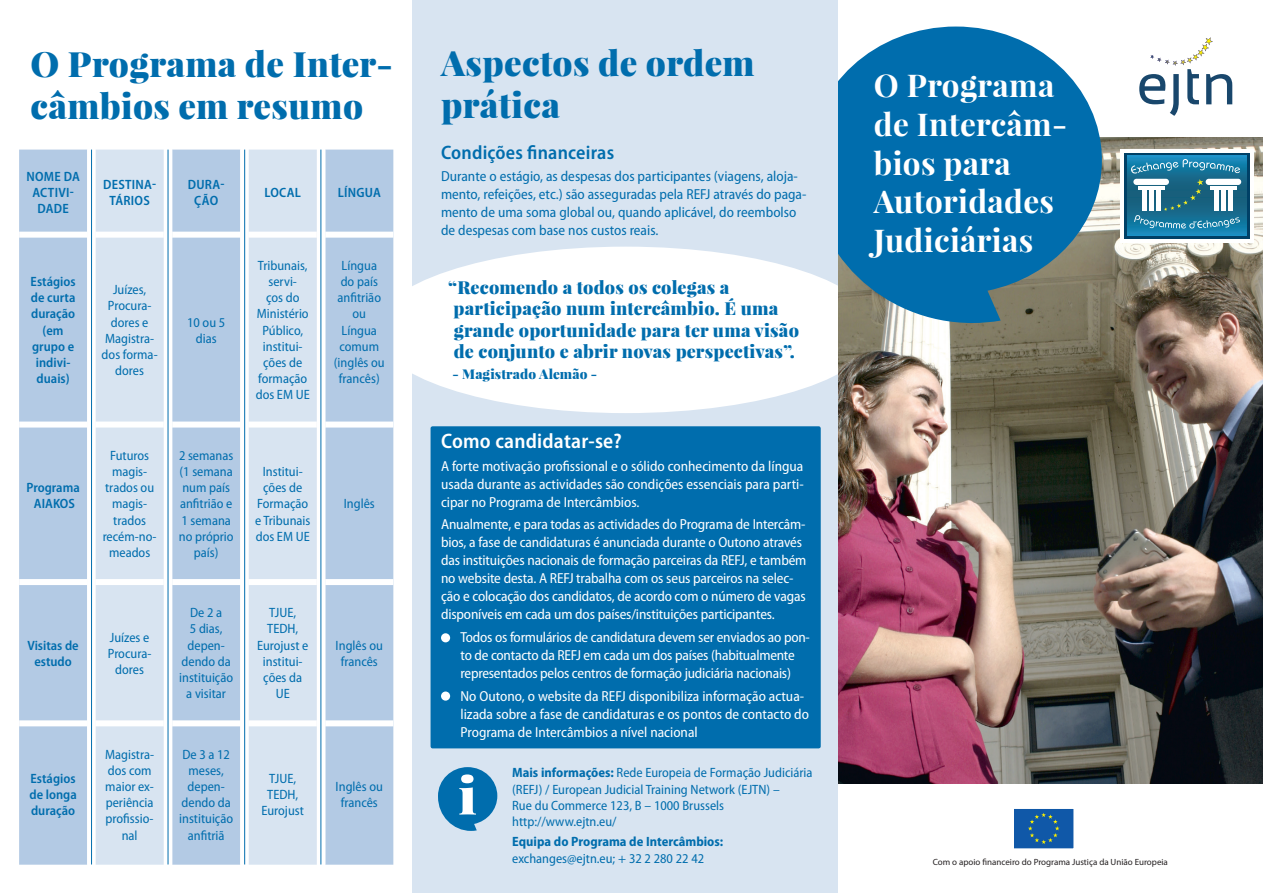
<style>
.page{position:relative;width:1263px;height:893px;background:#fff}
.page>*{position:absolute;margin:0;border:0;box-sizing:border-box;transform-origin:0 0}
.t1{font:900 34.95px/42px "Playfair Display";letter-spacing:.01em;color:#006dad}
.t2{font:700 31.5px/38.8px "Playfair Display";letter-spacing:.01em;color:#fff}
.t3{font:600 semi-condensed 21px "Myriad Pro";letter-spacing:.01em;color:#fff}
.t4{font:600 semi-condensed 19.5px "Myriad Pro";letter-spacing:.01em;color:#006dad}
.t5{font:900 18px/21.6px "Playfair Display";letter-spacing:.01em;color:#006dad}
.t6{font:semi-condensed 14.55px/18px "Myriad Pro";letter-spacing:-.01em;color:#fff}
.t7{font:semi-condensed 14.55px/18px "Myriad Pro";color:#006dad}
.t8{font:semi-condensed 13.5px/16.2px "Myriad Pro";color:#006dad;text-align:center}
.t9{font:600 semi-condensed 13.5px/16.2px "Myriad Pro";color:#006dad;text-align:center}
.t10{font:700 semi-condensed 13.5px "Myriad Pro";color:#006dad}
.t11{font:600 semi-condensed 13.5px/16.2px "Myriad Pro";letter-spacing:.02em;color:#006dad;text-align:center}
.t12{font:900 13.5px "Playfair Display";letter-spacing:.01em;color:#006dad}
.t13{font:9px "Myriad Pro";color:#231f20}
.s1{font-weight:700}
</style>
<div class="page">
<img style="left:838px;top:137px;width:425px;height:646px">
<svg style="left:838px;top:27px;width:264px;height:296px;fill:#006dad"></svg>
<div style="left:412px;top:0;width:426px;height:893px;background:#d8e4f1"></div>
<svg style="left:412px;top:247px;width:426px;height:166px;fill:#fff"></svg>
<div style="left:431px;top:426px;width:390px;height:322px;background:#006dad;border-radius:2px"></div>
<svg style="left:1139px;top:37px;width:93px;height:79px"></svg>
<div style="left:1013px;top:808px;width:61px;height:41px;background:#1058a8;border:1px solid #fff"></div>
<svg style="left:1028px;top:813px;width:31px;height:31px"></svg>
<svg style="left:438px;top:767px;width:59px;height:64px"></svg>
<div style="left:19px;top:150px;width:374px;height:715px;background:#b3cae4"></div>
<svg style="left:87px;top:150px;width:238px;height:715px"></svg>
<svg style="left:96px;top:150px;width:221px;height:715px;fill:#d8e4f1"></svg>
<div style="left:19px;top:232px;width:68px;height:6px;background:#fff"></div>
<div style="left:87px;top:232px;width:9px;height:6px;background:#fff"></div>
<div style="left:96px;top:232px;width:68px;height:6px;background:#fff"></div>
<svg style="left:164px;top:232px;width:8px;height:6px"></svg>
<div style="left:172px;top:232px;width:68px;height:6px;background:#fff"></div>
<svg style="left:240px;top:232px;width:9px;height:6px"></svg>
<div style="left:249px;top:232px;width:68px;height:6px;background:#fff"></div>
<svg style="left:317px;top:232px;width:8px;height:6px"></svg>
<div style="left:325px;top:232px;width:68px;height:6px;background:#fff"></div>
<div style="left:19px;top:422px;width:68px;height:6px;background:#fff"></div>
<div style="left:87px;top:422px;width:9px;height:6px;background:#fff"></div>
<div style="left:96px;top:422px;width:68px;height:6px;background:#fff"></div>
<svg style="left:164px;top:422px;width:8px;height:6px"></svg>
<div style="left:172px;top:422px;width:68px;height:6px;background:#fff"></div>
<svg style="left:240px;top:422px;width:9px;height:6px"></svg>
<div style="left:249px;top:422px;width:68px;height:6px;background:#fff"></div>
<svg style="left:317px;top:422px;width:8px;height:6px"></svg>
<div style="left:325px;top:422px;width:68px;height:6px;background:#fff"></div>
<div style="left:19px;top:579px;width:68px;height:6px;background:#fff"></div>
<div style="left:87px;top:579px;width:9px;height:6px;background:#fff"></div>
<div style="left:96px;top:579px;width:68px;height:6px;background:#fff"></div>
<svg style="left:164px;top:579px;width:8px;height:6px"></svg>
<div style="left:172px;top:579px;width:68px;height:6px;background:#fff"></div>
<svg style="left:240px;top:579px;width:9px;height:6px"></svg>
<div style="left:249px;top:579px;width:68px;height:6px;background:#fff"></div>
<svg style="left:317px;top:579px;width:8px;height:6px"></svg>
<div style="left:325px;top:579px;width:68px;height:6px;background:#fff"></div>
<div style="left:19px;top:720px;width:68px;height:6px;background:#fff"></div>
<div style="left:87px;top:720px;width:9px;height:6px;background:#fff"></div>
<div style="left:96px;top:720px;width:68px;height:6px;background:#fff"></div>
<svg style="left:164px;top:720px;width:8px;height:6px"></svg>
<div style="left:172px;top:720px;width:68px;height:6px;background:#fff"></div>
<svg style="left:240px;top:720px;width:9px;height:6px"></svg>
<div style="left:249px;top:720px;width:68px;height:6px;background:#fff"></div>
<svg style="left:317px;top:720px;width:8px;height:6px"></svg>
<div style="left:325px;top:720px;width:68px;height:6px;background:#fff"></div>
<hr style="left:91px;top:150px;width:1px;height:714px;background:#006dad">
<hr style="left:168px;top:150px;width:1px;height:714px;background:#006dad">
<hr style="left:244px;top:150px;width:1px;height:714px;background:#006dad">
<hr style="left:320px;top:150px;width:1px;height:714px;background:#006dad">
<svg style="left:1120px;top:149px;width:134px;height:93px"></svg>
<svg style="left:1125px;top:153px;width:125px;height:85px"></svg>
<img style="left:1128px;top:156px;width:119px;height:79px">
<svg style="left:1130px;top:159px;width:110px;height:70px"></svg>
<div style="left:441px;top:633px;width:9px;height:9px;background:#fff;border-radius:50%"></div>
<div style="left:441px;top:691px;width:9px;height:10px;background:#fff;border-radius:50%"></div>
<h1 class="t1" style="left:30px;top:42px;width:360px">O Programa de Inter&shy;câmbios em resumo</h1>
<p class="t11" style="left:26px;top:169px;width:55px">NOME DA<br>ACTIVI-<br>DADE</p>
<p class="t11" style="left:103px;top:177px;width:55px">DESTINA-<br>TÁRIOS</p>
<p class="t9" style="left:188px;top:177px;width:38px">DURA-<br>ÇÃO</p>
<p class="t9" style="left:265px;top:185px;width:38px">LOCAL</p>
<p class="t9" style="left:338px;top:185px;width:45px">LÍNGUA</p>
<p class="t9" style="left:31px;top:274px;width:47px">Estágios de curta duração (em grupo e indivi&shy;duais)</p>
<p class="t8" style="left:102px;top:282px;width:58px">Juízes,<br>Procura&shy;dores e<br>Magistra&shy;dos forma&shy;dores</p>
<p class="t8" style="left:187px;top:314px;width:40px">10 ou 5 dias</p>
<p class="t9" style="left:27px;top:480px;width:55px">Programa<br>AIAKOS</p>
<p class="t8" style="left:103px;top:447px;width:55px">Futuros magis&shy;trados ou magis&shy;trados recém-no&shy;meados</p>
<p class="t8" style="left:179px;top:447px;width:56px">2 semanas (1 semana num país anfitrião e<br>1 semana no próprio país)</p>
<p class="t8" style="left:256px;top:258px;width:56px">Tribunais, servi-<br>ços do<br>Ministério<br>Público, institui&shy;ções de formação dos EM UE</p>
<p class="t8" style="left:334px;top:258px;width:52px">Língua do país anfitrião ou<br>Língua comum (inglês ou francês)</p>
<p class="t8" style="left:255px;top:464px;width:57px">Institui&shy;ções de<br>Formação e Tribunais dos EM UE</p>
<p class="t8" style="left:344px;top:496px;width:33px">Inglês</p>
<p class="t9" style="left:28px;top:637px;width:53px">Visitas de estudo</p>
<p class="t8" style="left:108px;top:629px;width:45px">Juízes e<br>Procura&shy;dores</p>
<p class="t8" style="left:179px;top:605px;width:56px">De 2 a<br>5 dias, depen&shy;dendo da instituição a visitar</p>
<p class="t8" style="left:257px;top:605px;width:53px">TJUE,<br>TEDH,<br>Eurojust e institui&shy;ções da<br>UE</p>
<p class="t8" style="left:336px;top:637px;width:49px">Inglês ou francês</p>
<p class="t9" style="left:29px;top:770px;width:49px;text-align:justify">Estágios de longa duração</p>
<p class="t8" style="left:105px;top:746px;width:51px">Magistra&shy;dos com maior ex&shy;periência profissio&shy;nal</p>
<p class="t8" style="left:179px;top:746px;width:56px">De 3 a 12 meses, depen&shy;dendo da instituição anfitriã</p>
<p class="t8" style="left:262px;top:771px;width:44px">TJUE,<br>TEDH,<br>Eurojust</p>
<p class="t8" style="left:336px;top:779px;width:49px">Inglês ou francês</p>
<h1 class="t1" style="left:441px;top:42px;width:315px">Aspectos de ordem prática</h1>
<h3 class="t4" style="left:441px;top:142px;width:175px">Condições financeiras</h3>
<p class="t7" style="left:441px;top:168px;width:367px">Durante o estágio, as despesas dos participantes (viagens, aloja&shy;mento, refeições, etc.) são asseguradas pela REFJ através do paga&shy;mento de uma soma global ou, quando aplicável, do reembolso de despesas com base nos custos reais.</p>
<p class="t5" style="left:448px;top:276px;width:352px">“Recomendo a todos os colegas a participação num intercâmbio. É uma grande oportunidade para ter uma visão de conjunto e abrir novas perspectivas”.</p>
<p class="t12" style="left:452px;top:365px;width:146px">- Magistrado Alemão -</p>
<h3 class="t3" style="left:441px;top:430px;width:182px">Como candidatar-se?</h3>
<p class="t6" style="left:441px;top:457px;width:364px;text-align:justify">A forte motivação profissional e o sólido conhecimento da língua usada durante as actividades são condições essenciais para parti&shy;cipar no Programa de Intercâmbios.</p>
<p class="t6" style="left:441px;top:515px;width:367px">Anualmente, e para todas as actividades do Programa de Intercâm&shy;bios, a fase de candidaturas é anunciada durante o Outono através das instituições nacionais de formação parceiras da REFJ, e também no website desta. A REFJ trabalha com os seus parceiros na selec&shy;ção e colocação dos candidatos, de acordo com o número de vagas disponíveis em cada um dos países/instituições participantes.</p>
<p class="t6" style="left:460px;top:629px;width:351px">Todos os formulários de candidatura devem ser enviados ao pon&shy;to de contacto da REFJ em cada um dos países (habitualmente representados pelos centros de formação judiciária nacionais)</p>
<p class="t6" style="left:460px;top:687px;width:350px">No Outono, o website da REFJ disponibiliza informação actua&shy;lizada sobre a fase de candidaturas e os pontos de contacto do<br>Programa de Intercâmbios a nível nacional</p>
<h2 class="t2" style="left:874px;top:65px;width:195px">O Programa de Intercâm&shy;bios para<br>Autoridades<br>Judiciárias</h2>
<p class="t8" style="left:512px;top:765px;width:302px;text-align:left"><span class="s1">Mais informações:</span> Rede Europeia de Formação Judiciária (REFJ) / European Judicial Training Network (EJTN) –<br>Rue du Commerce 123, B – 1000 Brussels http://www.ejtn.eu/</p>
<p class="t10" style="left:512px;top:834px;width:213px">Equipa do Programa de Intercâmbios:</p>
<p class="t8" style="left:512px;top:850px;width:194px">exchanges@ejtn.eu; + 32 2 280 22 42</p>
<p class="t13" style="left:933px;top:856px;width:237px">Com o apoio financeiro do Programa Justiça da União Europeia</p>
</div>
